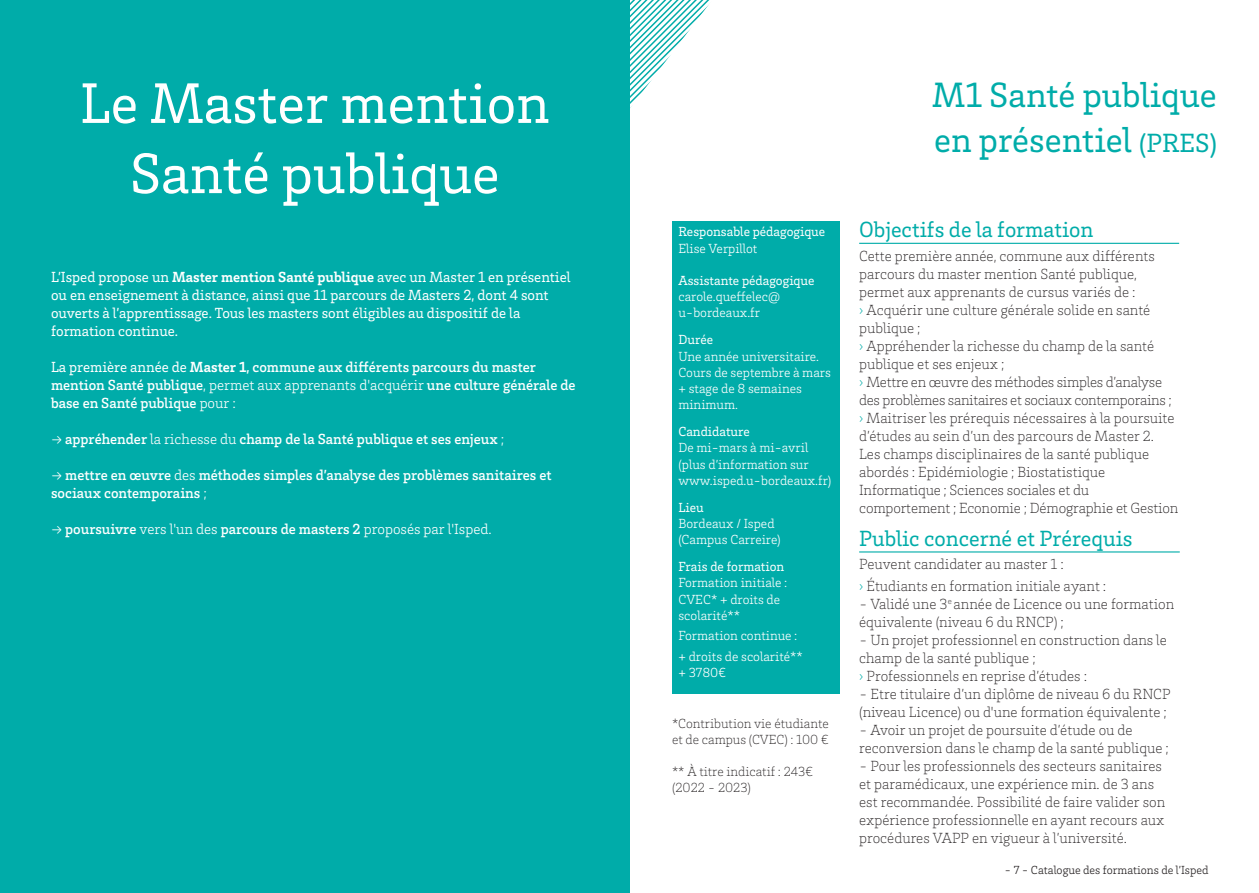
<style>
.page{position:relative;width:1259px;height:893px;background:#fff}
.page>*{position:absolute;margin:0;border:0;box-sizing:border-box;transform-origin:0 0}
.t1{font:58.5px/70.2px "Brix Slab";color:#fff;text-align:center}
.t2{font:36px/45px "Brix Slab";color:#00aca9}
.t3{font:22.5px "Brix Slab";color:#00aca9}
.t4{font:200 15px/18px "Brix Slab";color:#231f20}
.t5{font:500 15px/18px "Brix Slab";color:#fff}
.t6{font:15px/18px "Brix Slab";color:#fff}
.t7{font:200 15px/18px "Brix Slab";letter-spacing:-.02em;color:#231f20}
.t8{font:300 15px "Brix Slab";color:#fff}
.t9{font:300 13.5px/16.2px "Brix Slab";color:#fff}
.t10{font:13.5px "Brix Slab";color:#fff}
.t11{font:200 13.5px/16.2px "Brix Slab";color:#231f20}
.t12{font:300 12px "Brix Slab";color:#231f20}
.s1{font-size:27px}
.s2{color:#00aca9}
.s3{font-weight:700}
.s4{font-weight:400}
.s5{font-weight:300}
.s6{font-weight:500}
</style>
<div class="page">
<div style="left:0;top:0;width:629px;height:893px;background:#00aca9"></div>
<svg style="left:629px;top:0;width:81px;height:286px"></svg>
<div style="left:672px;top:221px;width:167px;height:472px;background:#00aca9"></div>
<hr style="left:859px;top:243px;width:320px;height:1px;background:#00aca9">
<hr style="left:859px;top:551px;width:320px;height:1px;background:#00aca9">
<p class="t1" style="left:80px;top:66px;width:471px">Le Master mention<br>Santé publique</p>
<p class="t2" style="left:932px;top:71px;width:286px">M1 Santé publique en présentiel <span class="s1">(PRES)</span></p>
<p class="t10" style="left:678px;top:223px;width:148px">Responsable pédagogique</p>
<p class="t9" style="left:678px;top:239px;width:81px">Elise Verpillot</p>
<p class="t10" style="left:678px;top:272px;width:138px">Assistante pédagogique</p>
<p class="t9" style="left:678px;top:288px;width:103px">carole.queffelec@</p>
<p class="t9" style="left:678px;top:304px;width:83px">u-bordeaux.fr</p>
<p class="t10" style="left:678px;top:331px;width:36px">Durée</p>
<p class="t9" style="left:678px;top:347px;width:154px">Une année universitaire.<br>Cours de septembre à mars + stage de 8 semaines minimum.</p>
<p class="t10" style="left:678px;top:423px;width:73px">Candidature</p>
<p class="t9" style="left:678px;top:439px;width:131px">De mi-mars à mi-avril</p>
<p class="t9" style="left:678px;top:455px;width:154px">(plus d’information sur www.isped.u-bordeaux.fr)</p>
<p class="t10" style="left:678px;top:499px;width:27px">Lieu</p>
<p class="t9" style="left:678px;top:515px;width:98px">Bordeaux / Isped</p>
<p class="t9" style="left:678px;top:531px;width:104px">(Campus Carreire)</p>
<p class="t10" style="left:678px;top:558px;width:107px">Frais de formation</p>
<p class="t9" style="left:678px;top:574px;width:111px">Formation initiale :</p>
<p class="t9" style="left:678px;top:590px;width:103px">CVEC* + droits de scolarité**</p>
<p class="t9" style="left:678px;top:627px;width:121px">Formation continue :</p>
<p class="t9" style="left:678px;top:648px;width:126px">+ droits de scolarité** + 3780€</p>
<p class="t3" style="left:859px;top:215px;width:236px">Objectifs de la formation</p>
<p class="t4" style="left:859px;top:246px;width:297px">Cette première année, commune aux différents parcours du master mention Santé publique, permet aux apprenants de cursus variés de :</p>
<p class="t4" style="left:859px;top:300px;width:293px"><span class="s2">›</span> Acquérir une culture générale solide en santé publique ;</p>
<p class="t4" style="left:859px;top:336px;width:296px"><span class="s2">›</span> Appréhender la richesse du champ de la santé publique et ses enjeux ;</p>
<p class="t7" style="left:859px;top:372px;width:317px"><span class="s2">›</span> Mettre en œuvre des méthodes simples d’analyse des problèmes sanitaires et sociaux contemporains ; <span class="s2">›</span> Maitriser les prérequis nécessaires à la poursuite d’études au sein d’un des parcours de Master 2.</p>
<p class="t4" style="left:859px;top:444px;width:321px">Les champs disciplinaires de la santé publique abordés : Epidémiologie ; Biostatistique Informatique ; Sciences sociales et du comportement ; Economie ; Démographie et Gestion</p>
<p class="t3" style="left:859px;top:524px;width:275px">Public concerné et Prérequis</p>
<p class="t4" style="left:859px;top:555px;width:206px">Peuvent candidater au master 1 :</p>
<p class="t4" style="left:859px;top:577px;width:249px"><span class="s2">›</span> Étudiants en formation initiale ayant :</p>
<p class="t4" style="left:859px;top:595px;width:316px">- Validé une 3<sup>e</sup> année de Licence ou une formation équivalente (niveau 6 du RNCP) ;</p>
<p class="t4" style="left:859px;top:631px;width:309px">- Un projet professionnel en construction dans le champ de la santé publique ;</p>
<p class="t4" style="left:859px;top:667px;width:229px"><span class="s2">›</span> Professionnels en reprise d’études :</p>
<p class="t4" style="left:859px;top:685px;width:313px">- Etre titulaire d’un diplôme de niveau 6 du RNCP (niveau Licence) ou d'une formation équivalente ;</p>
<p class="t4" style="left:859px;top:721px;width:311px">- Avoir un projet de poursuite d’étude ou de reconversion dans le champ de la santé publique ;</p>
<p class="t4" style="left:859px;top:757px;width:307px">- Pour les professionnels des secteurs sanitaires et paramédicaux, une expérience min. de 3 ans est recommandée. Possibilité de faire valider son expérience professionnelle en ayant recours aux procédures VAPP en vigueur à l’université.</p>
<p class="t6" style="left:51px;top:267px;width:521px">L’Isped propose un <span class="s3">Master mention Santé publique</span> avec un Master 1 en présentiel ou en enseignement à distance, ainsi que 11 parcours de Masters 2, dont 4 sont ouverts à l’apprentissage. Tous les masters sont éligibles au dispositif de la formation continue.</p>
<p class="t5" style="left:51px;top:357px;width:526px"><span class="s4">La première année de</span> <span class="s3">Master 1</span>, commune aux différents parcours du master mention Santé publique<span class="s5">, permet aux apprenants d'acquérir</span> une culture générale de base en Santé publique <span class="s5">pour :</span></p>
<p class="t5" style="left:51px;top:429px;width:455px"><span class="s5">→</span> appréhender <span class="s5">la richesse du</span> champ de la Santé publique et ses enjeux <span class="s5">;</span></p>
<p class="t5" style="left:51px;top:465px;width:502px"><span class="s5">→</span> mettre en œuvre <span class="s5">des</span> méthodes simples d’analyse des problèmes sanitaires et sociaux contemporains <span class="s5">;</span></p>
<p class="t8" style="left:51px;top:519px;width:442px">→ <span class="s6">poursuivre</span> vers l'un des <span class="s6">parcours de masters 2</span> proposés par l'Isped.</p>
<p class="t11" style="left:672px;top:715px;width:158px">*Contribution vie étudiante et de campus (CVEC) : 100 €</p>
<p class="t11" style="left:672px;top:763px;width:143px">** À titre indicatif : 243€ (2022 - 2023)</p>
<p class="t12" style="left:1004px;top:863px;width:205px">- 7 - Catalogue des formations de l’Isped</p>
</div>
